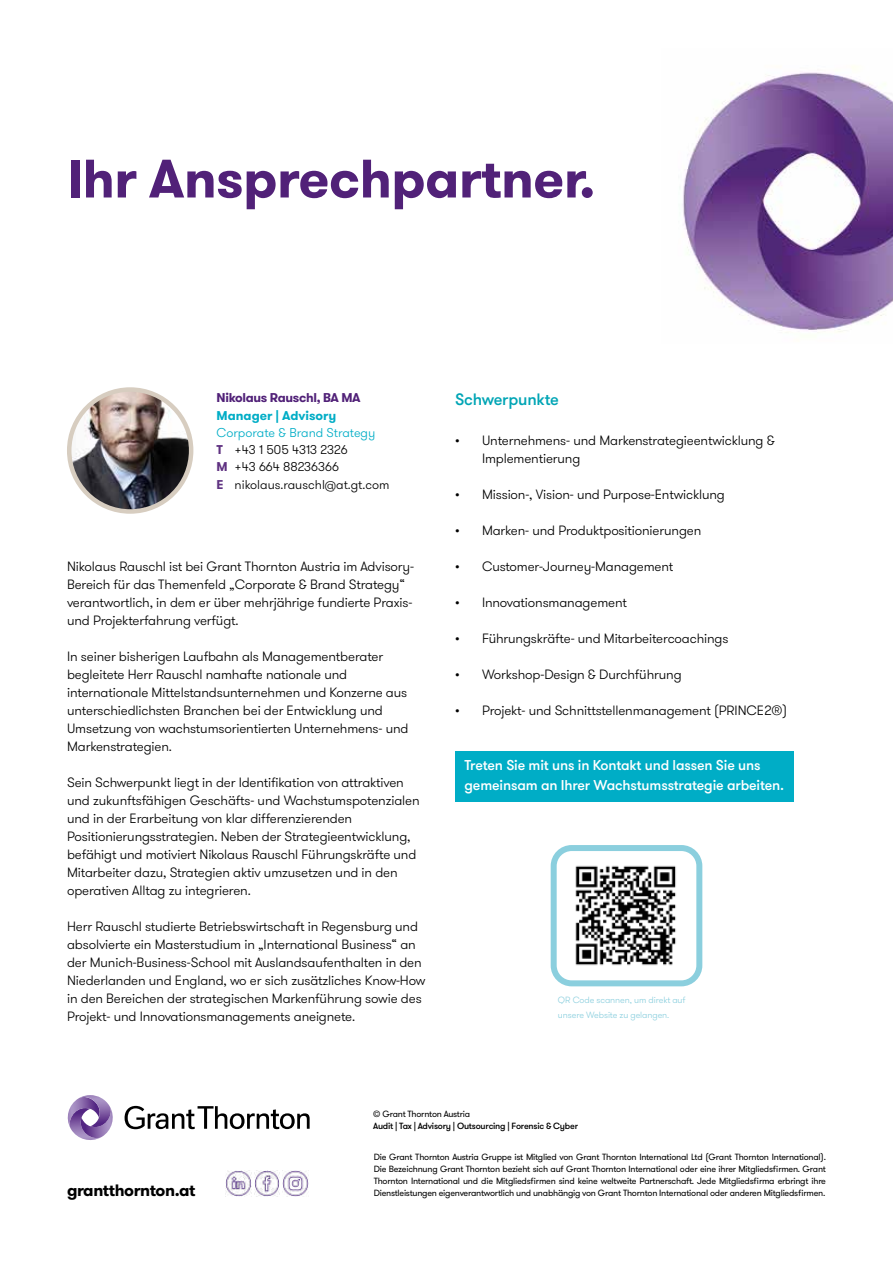
<style>
.page{position:relative;width:893px;height:1263px;background:#fff}
.page>*{position:absolute;margin:0;border:0;box-sizing:border-box;transform-origin:0 0}
.t1{font:700 54px "GT Walsheim Pro";letter-spacing:-.01em;color:#512178}
.t2{font:700 16.5px "GT Walsheim Pro";letter-spacing:-.025em;color:#000}
.t3{font:500 16.5px "GT Walsheim Pro";letter-spacing:-.01em;color:#00a5b5}
.t4{font:500 14.25px/19.5px "GT Walsheim Pro";letter-spacing:-.01em;color:#fff}
.t5{font:300 13.5px/18px "GT Walsheim Pro";letter-spacing:-.01em;color:#000}
.t6{font:300 12.75px/17.2px "GT Walsheim Pro";color:#000}
.t7{font:700 12.75px "GT Walsheim Pro";letter-spacing:-.025em;color:#512178}
.t8{font:700 12.75px "GT Walsheim Pro";color:#00adc6}
.t9{font:9px/12px "GT Walsheim Pro";letter-spacing:-.025em;color:#000;text-align:justify}
.t10{font:300 9px/15px "GT Walsheim Pro";letter-spacing:-.01em;color:#8bcfde}
.t11{font:500 9px "GT Walsheim Pro";letter-spacing:-.025em;color:#000}
.s1{color:#00adc6}
.s2{font-weight:700;color:#5f3181}
.s3{font-weight:700;color:#603382}
</style>
<div class="page">
<img style="left:682px;top:66px;width:211px;height:266px">
<svg style="left:125px;top:1106px;width:185px;height:23px"></svg>
<svg style="left:67px;top:1095px;width:46px;height:45px"></svg>
<img style="left:69px;top:391px;width:122px;height:119px">
<div style="left:67px;top:387px;width:126px;height:127px;border:4px solid #d7cdc0;border-radius:50%"></div>
<div style="left:455px;top:751px;width:338px;height:50px;background:#00adc6"></div>
<img style="left:226px;top:1171px;width:25px;height:25px">
<img style="left:254px;top:1171px;width:26px;height:25px">
<img style="left:283px;top:1171px;width:25px;height:25px">
<div style="left:551px;top:845px;width:151px;height:141px;border:6px solid #8bcfde;border-radius:18px"></div>
<img style="left:575px;top:865px;width:101px;height:101px">
<h1 class="t1" style="left:67px;top:143px;width:530px">Ihr Ansprechpartner.</h1>
<p class="t7" style="left:217px;top:389px;width:146px">Nikolaus Rauschl, BA MA</p>
<p class="t8" style="left:217px;top:407px;width:121px">Manager | Advisory</p>
<p class="t6" style="left:217px;top:424px;width:174px"><span class="s1">Corporate &amp; Brand Strategy<br></span><span class="s2">T</span> +43 1 505 4313 2326<br><span class="s2">M</span> +43 664 88236366<br><span class="s3">E</span> nikolaus.rauschl@at.gt.com</p>
<p class="t5" style="left:67px;top:558px;width:348px">Nikolaus Rauschl ist bei Grant Thornton Austria im Advisory-Bereich für das Themenfeld „Corporate &amp; Brand Strategy“ verantwortlich, in dem er über mehrjährige fundierte Praxis&shy;und Projekterfahrung verfügt.</p>
<p class="t5" style="left:67px;top:648px;width:343px">In seiner bisherigen Laufbahn als Managementberater begleitete Herr Rauschl namhafte nationale und internationale Mittelstandsunternehmen und Konzerne aus unterschiedlichsten Branchen bei der Entwicklung und Umsetzung von wachstumsorientierten Unternehmens- und Markenstrategien.</p>
<p class="t5" style="left:67px;top:774px;width:354px">Sein Schwerpunkt liegt in der Identifikation von attraktiven und zukunftsfähigen Geschäfts- und Wachstumspotenzialen und in der Erarbeitung von klar differenzierenden Positionierungsstrategien. Neben der Strategieentwicklung, befähigt und motiviert Nikolaus Rauschl Führungskräfte und Mitarbeiter dazu, Strategien aktiv umzusetzen und in den operativen Alltag zu integrieren.</p>
<p class="t5" style="left:67px;top:918px;width:360px">Herr Rauschl studierte Betriebswirtschaft in Regensburg und absolvierte ein Masterstudium in „International Business“ an der Munich-Business-School mit Auslandsaufenthalten in den Niederlanden und England, wo er sich zusätzliches Know-How in den Bereichen der strategischen Markenführung sowie des Projekt- und Innovationsmanagements aneignete.</p>
<p class="t3" style="left:455px;top:389px;width:105px">Schwerpunkte</p>
<p class="t5" style="left:482px;top:432px;width:294px;text-indent:-27px">• Unternehmens- und Markenstrategieentwicklung &amp;<br>Implementierung</p>
<p class="t5" style="left:455px;top:486px;width:271px">• Mission-, Vision- und Purpose-Entwicklung</p>
<p class="t5" style="left:455px;top:522px;width:248px">• Marken- und Produktpositionierungen</p>
<p class="t5" style="left:455px;top:558px;width:220px">• Customer-Journey-Management</p>
<p class="t5" style="left:455px;top:594px;width:173px">• Innovationsmanagement</p>
<p class="t5" style="left:455px;top:630px;width:275px">• Führungskräfte- und Mitarbeitercoachings</p>
<p class="t5" style="left:455px;top:666px;width:228px">• Workshop-Design &amp; Durchführung</p>
<p class="t5" style="left:455px;top:702px;width:334px">• Projekt- und Schnittstellenmanagement (PRINCE2®)</p>
<p class="t4" style="left:465px;top:756px;width:321px">Treten Sie mit uns in Kontakt und lassen Sie uns gemeinsam an Ihrer Wachstumsstrategie arbeiten.</p>
<p class="t10" style="left:558px;top:993px;width:129px">QR Code scannen, um direkt auf unsere Website zu gelangen.</p>
<p class="t9" style="left:373px;top:1108px;width:98px">© Grant Thornton Austria</p>
<p class="t11" style="left:373px;top:1120px;width:206px">Audit | Tax | Advisory | Outsourcing | Forensic &amp; Cyber</p>
<p class="t9" style="left:374px;top:1151px;width:454px">Die Grant Thornton Austria Gruppe ist Mitglied von Grant Thornton International Ltd (Grant Thornton International).<br>Die Bezeichnung Grant Thornton bezieht sich auf Grant Thornton International oder eine ihrer Mitgliedsfirmen. Grant Thornton International und die Mitgliedsfirmen sind keine weltweite Partnerschaft. Jede Mitgliedsfirma erbringt ihre</p>
<p class="t2" style="left:67px;top:1179px;width:130px">grantthornton.at</p>
<p class="t9" style="left:374px;top:1187px;width:453px">Dienstleistungen eigenverantwortlich und unabhängig von Grant Thornton International oder anderen Mitgliedsfirmen.</p>
</div>
